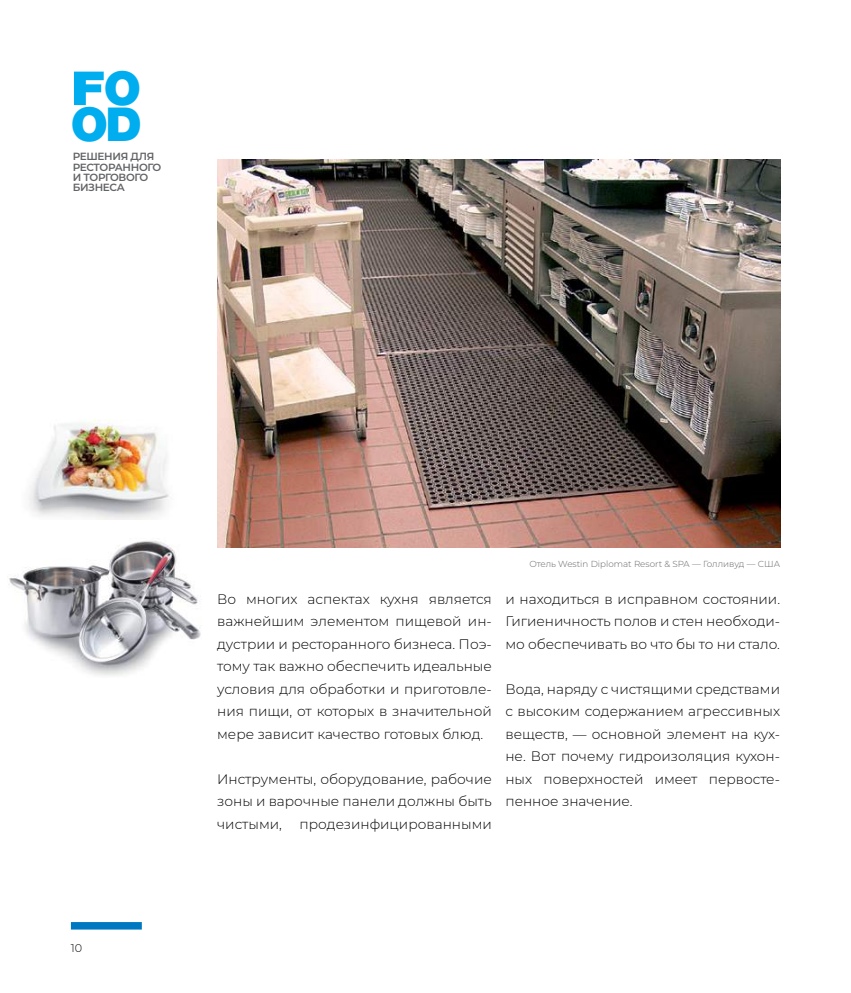
<style>
.page{position:relative;width:851px;height:993px;background:#fff}
.page>*{position:absolute;margin:0;border:0;box-sizing:border-box;transform-origin:0 0}
.t1{font:900 46.75px/35.6px "Helvetica Neue LTW1 G";color:#00adef;scale:1.15 1}
.t2{font:300 13.75px/22.5px "Montserrat";color:#000;text-align:justify}
.t3{font:300 11.25px "Montserrat";color:#000}
.t4{font:600 10.38px "Montserrat";letter-spacing:-.04em;color:#626366}
.t5{font:300 8.75px "Montserrat";color:#626366}
</style>
<div class="page">
<img style="left:217px;top:159px;width:563px;height:388px">
<svg style="left:71px;top:922px;width:71px;height:7px"></svg>
<img style="left:9px;top:541px;width:192px;height:135px">
<img style="left:28px;top:420px;width:141px;height:99px">
<h1 class="t1" style="left:71px;top:71px;width:63px">FO<br>OD</h1>
<p class="t4" style="left:73px;top:149px;width:16px">Решения</p>
<p class="t4" style="left:131px;top:149px;width:9px">для</p>
<p class="t4" style="left:73px;top:159px;width:8px">рестор</p>
<p class="t4" style="left:115px;top:159px;width:17px">анно</p>
<p class="t4" style="left:147px;top:159px;width:13px">го</p>
<p class="t4" style="left:73px;top:170px;width:19px">и тор</p>
<p class="t4" style="left:105px;top:170px;width:14px">гово</p>
<p class="t4" style="left:134px;top:170px;width:13px">го</p>
<p class="t4" style="left:73px;top:180px;width:31px">бизнес</p>
<p class="t4" style="left:117px;top:180px;width:10px">а</p>
<p class="t3" style="left:71px;top:939px;width:13px">10</p>
<p class="t2" style="left:217px;top:587px;width:276px">Во многих аспектах кухня является важнейшим элементом пищевой ин&shy;дустрии и ресторанного бизнеса. Поэ&shy;тому так важно обеспечить идеальные условия для обработки и приготовле&shy;ния пищи, от которых в значительной мере зависит качество готовых блюд.</p>
<p class="t2" style="left:217px;top:767px;width:276px">Инструменты, оборудование, рабочие зоны и варочные панели должны быть чистыми,</p>
<p class="t2" style="left:299px;top:812px;width:194px">продезинфицированными</p>
<p class="t5" style="left:529px;top:557px;width:252px">Отель Westin Diplomat Resort &amp; SPA — Голливуд — США</p>
<p class="t2" style="left:505px;top:587px;width:276px">и находиться в исправном состоянии.<br>Гигиеничность полов и стен необходи&shy;мо обеспечивать во что бы то ни стало.</p>
<p class="t2" style="left:505px;top:677px;width:276px">Вода, наряду с чистящими средствами с высоким содержанием агрессивных веществ, — основной элемент на кух&shy;не. Вот почему гидроизоляция кухон&shy;ных поверхностей имеет первосте&shy;пенное значение.</p>
</div>
